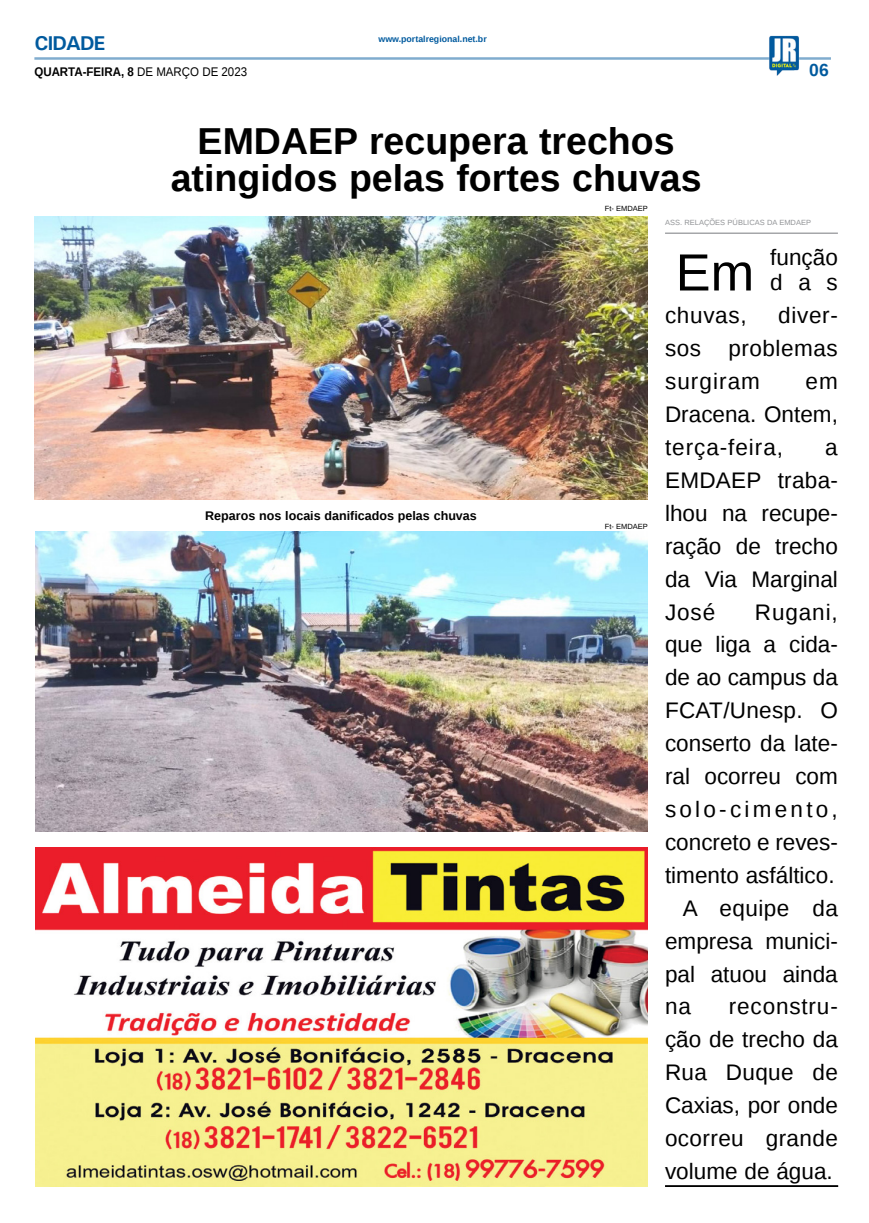
<style>
.page{position:relative;width:869px;height:1223px;background:#fff}
.page>*{position:absolute;margin:0;border:0;box-sizing:border-box;transform-origin:0 0}
.MATÉRIA{font:52.25px "Liberation Sans";color:#000}
.TÍTULO{font:700 37.5px "Liberation Sans";color:#000}
.MATÉRIA-2{font:22.5px/32.9px "Liberation Sans";color:#000;text-align:justify}
.TITULO_PG{font:700 20px "Univers";letter-spacing:-.04em;color:#005a9e}
.TÍTULO-2{font:700 17.5px "Liberation Sans";color:#005a9e}
.LEGENDA{font:700 12.5px "Liberation Sans";color:#000}
.LEGENDA-2{font:700 12.5px "Liberation Sans";color:#000;scale:.92 1}
.DATA_PG{font:700 8.75px "Liberation Sans";color:#005a9e}
.CRÉDITO_MATÉRIA{font:7.5px "Liberation Sans";color:#939598}
.CRÉDITO_FOTO{font:7.5px "Liberation Sans";color:#000}
.s1{font-weight:400}
</style>
<div class="page">
<hr style="left:34px;top:57px;width:796px;height:3px;background:#005a9e">
<img style="left:768px;top:36px;width:30px;height:40px">
<hr style="left:664px;top:1185px;width:173px;height:1px;background:#000">
<hr style="left:664px;top:1186px;width:173px;height:1px;background:#000">
<img style="left:35px;top:847px;width:612px;height:339px">
<img style="left:34px;top:216px;width:613px;height:283px">
<img style="left:35px;top:531px;width:612px;height:300px">
<hr style="left:664px;top:232px;width:173px;height:2px;background:#939598">
<p class="TITULO_PG" style="left:34px;top:31px;width:72px">CIDADE</p>
<p class="LEGENDA-2" style="left:34px;top:63px;width:233px">QUARTA-FEIRA, 8 <span class="s1">DE MARÇO DE 2023</span></p>
<p class="DATA_PG" style="left:378px;top:33px;width:110px">www.portalregional.net.br</p>
<p class="TÍTULO-2" style="left:808px;top:58px;width:21px">06</p>
<p class="TÍTULO" style="left:197px;top:115px;width:478px">EMDAEP recupera trechos</p>
<p class="TÍTULO" style="left:171px;top:152px;width:532px">atingidos pelas fortes chuvas</p>
<p class="CRÉDITO_MATÉRIA" style="left:664px;top:219px;width:147px">ASS. RELAÇÕES PÚBLICAS DA EMDAEP</p>
<p class="MATÉRIA" style="left:675px;top:243px;width:80px">Em</p>
<p class="MATÉRIA-2" style="left:769px;top:246px;width:69px;line-height:25px">função das</p>
<p class="MATÉRIA-2" style="left:664px;top:300px;width:83px">chuvas,</p>
<p class="CRÉDITO_FOTO" style="left:604px;top:204px;width:44px">Ft- EMDAEP</p>
<p class="MATÉRIA-2" style="left:664px;top:300px;width:174px;text-indent:113px">diver&shy;sos problemas surgiram</p>
<p class="MATÉRIA-2" style="left:664px;top:366px;width:174px;text-indent:140px">em Dracena. Ontem, terça-feira,</p>
<p class="MATÉRIA-2" style="left:664px;top:432px;width:174px;text-indent:160px">a EMDAEP traba&shy;lhou na recupe&shy;ração de trecho da Via Marginal José</p>
<p class="LEGENDA" style="left:205px;top:507px;width:273px">Reparos nos locais danificados pelas chuvas</p>
<p class="CRÉDITO_FOTO" style="left:604px;top:522px;width:44px">Ft- EMDAEP</p>
<p class="MATÉRIA-2" style="left:664px;top:596px;width:174px;text-indent:90px">Rugani, que liga a cida&shy;de ao campus da FCAT/Unesp. O conserto da late&shy;ral ocorreu com solo-cimento, concreto e reves&shy;timento asfáltico.</p>
<p class="MATÉRIA-2" style="left:664px;top:892px;width:174px;text-indent:18px">A equipe da empresa munici&shy;pal atuou ainda na</p>
<p class="MATÉRIA-2" style="left:664px;top:991px;width:174px;text-indent:64px">reconstru&shy;ção de trecho da Rua Duque de Caxias, por onde ocorreu grande volume de água.</p>
</div>
